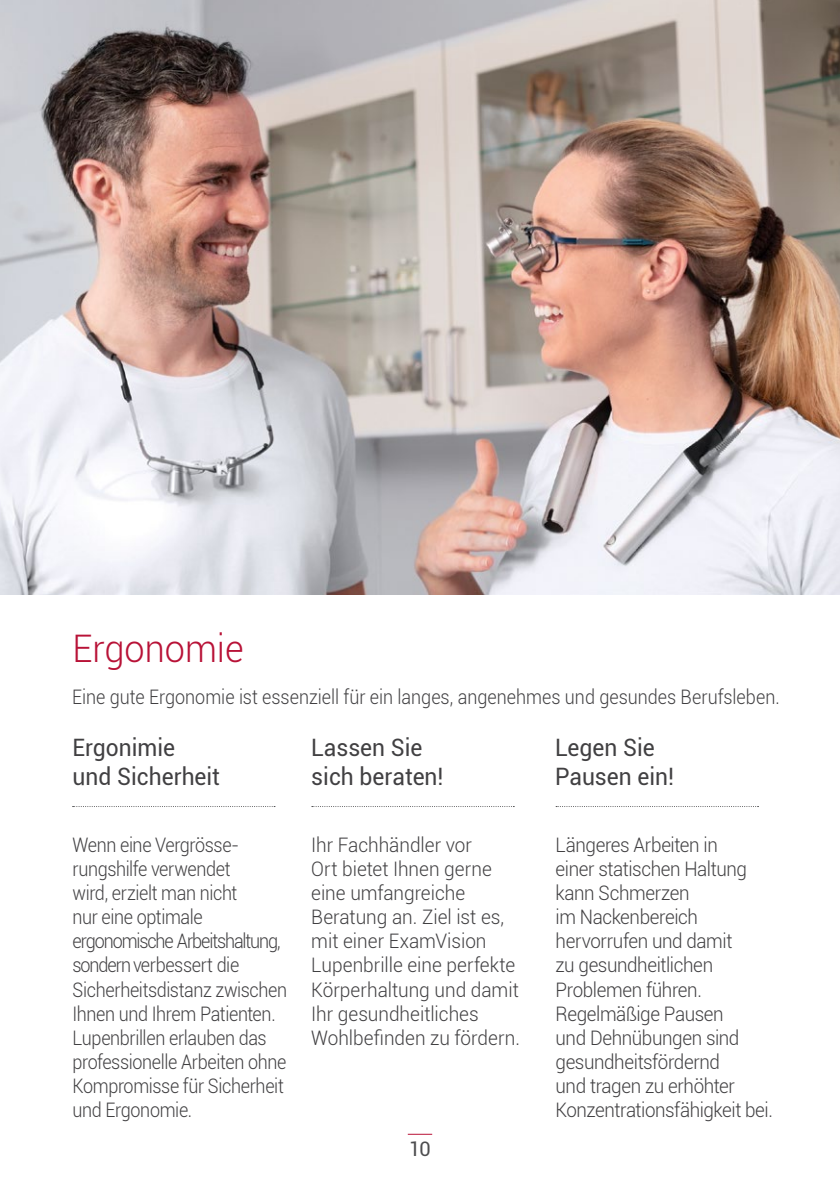
<style>
.page{position:relative;width:840px;height:1191px;background:#fff}
.page>*{position:absolute;margin:0;border:0;box-sizing:border-box;transform-origin:0 0}
.t1{font:300 38px "Roboto";color:#b81237;scale:.95 1}
.t2{font:24px/29.6px "Roboto";color:#414042;scale:.95 1}
.t3{font:300 20px/24px "Roboto";letter-spacing:-.02em;color:#414042;scale:.9 1}
.t4{font:300 20px/24px "Roboto";letter-spacing:-.02em;color:#414042;scale:.94 1}
.t5{font:300 20px/24px "Roboto";color:#414042;scale:.95 1}
.t6{font:300 20px "Roboto";color:#414042;scale:.9 1}
.t7{font:20px "Roboto";color:#4d4d4f}
</style>
<div class="page">
<svg style="left:407px;top:1134px;width:25px;height:1px"></svg>
<svg style="left:72px;top:806px;width:203px;height:1px"></svg>
<svg style="left:311px;top:806px;width:203px;height:1px"></svg>
<svg style="left:555px;top:806px;width:203px;height:1px"></svg>
<img style="left:0;top:0;width:839px;height:594px">
<h1 class="t1" style="left:72px;top:622px;width:182px">Ergonomie</h1>
<p class="t6" style="left:72px;top:683px;width:787px">Eine gute Ergonomie ist essenziell für ein langes, angenehmes und gesundes Berufsleben.</p>
<p class="t2" style="left:72px;top:731px;width:157px">Ergonimie und Sicherheit</p>
<p class="t2" style="left:311px;top:731px;width:141px">Lassen Sie sich beraten!</p>
<p class="t2" style="left:554px;top:731px;width:127px">Legen Sie<br>Pausen ein!</p>
<p class="t3" style="left:72px;top:832px;width:240px">Wenn eine Vergrösse&shy;rungshilfe verwendet<br>wird, erzielt man nicht<br>nur eine optimale ergonomische Arbeitshaltung, sondern verbessert die<br>Sicherheitsdistanz zwischen<br>Ihnen und Ihrem Patienten.<br>Lupenbrillen erlauben das professionelle Arbeiten ohne<br>Kompromisse für Sicherheit und Ergonomie.</p>
<p class="t5" style="left:311px;top:832px;width:221px">Ihr Fachhändler vor<br>Ort bietet Ihnen gerne eine umfangreiche<br>Beratung an. Ziel ist es, mit einer ExamVision<br>Lupenbrille eine perfekte<br>Körperhaltung und damit<br>Ihr gesundheitliches<br>Wohlbefinden zu fördern.</p>
<p class="t7" style="left:409px;top:1135px;width:23px">10</p>
<p class="t4" style="left:555px;top:832px;width:232px">Längeres Arbeiten in<br>einer statischen Haltung kann Schmerzen<br>im Nackenbereich hervorrufen und damit<br>zu gesundheitlichen<br>Problemen führen.<br>Regelmäßige Pausen<br>und Dehnübungen sind gesundheitsfördernd<br>und tragen zu erhöhter<br>Konzentrationsfähigkeit bei.</p>
</div>
